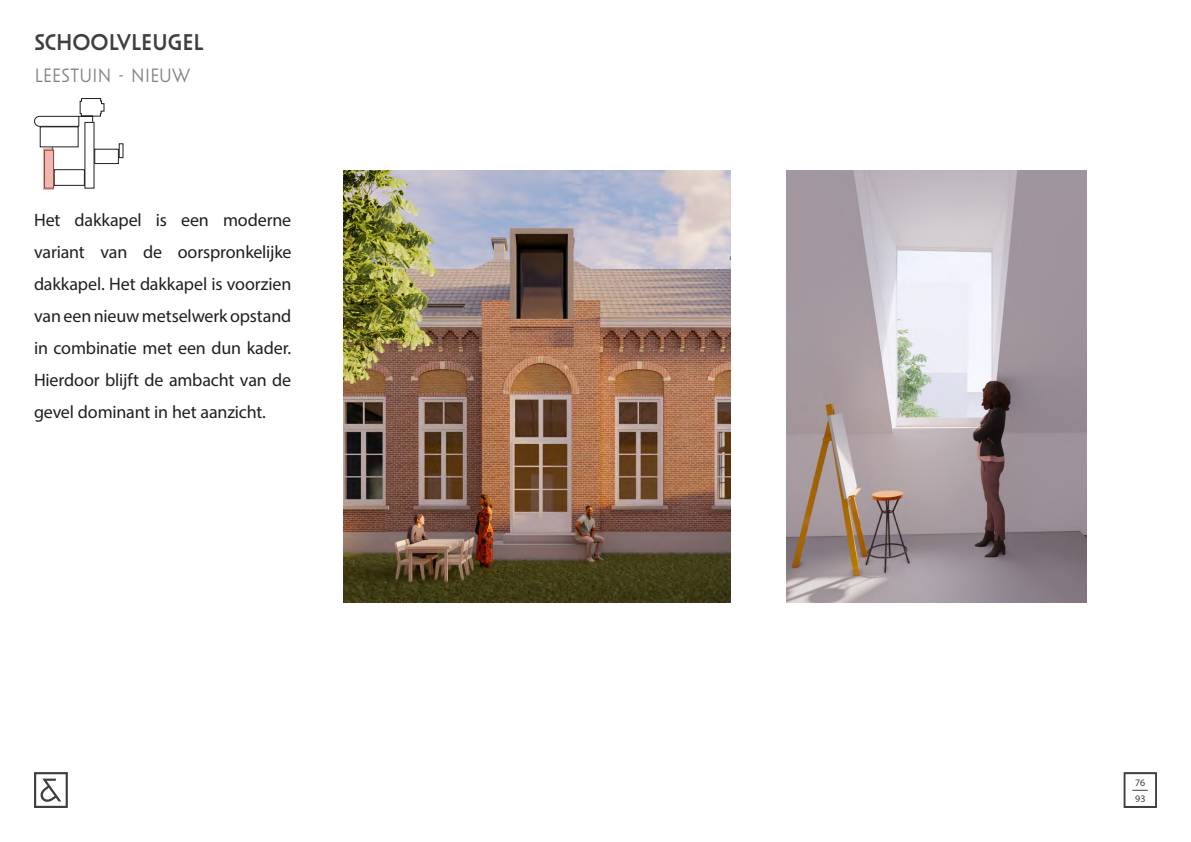
<style>
.page{position:relative;width:1191px;height:842px;background:#fff}
.page>*{position:absolute;margin:0;border:0;box-sizing:border-box;transform-origin:0 0}
._1-Titels_WEL_in_inh{font:26px "Oskar One";letter-spacing:-.02em;color:#3f3f40}
._1-Subtitels_WEL_in{font:300 22px "Oskar One";letter-spacing:-.03em;color:#808285}
._2-tekst_10_book{font:18px/32px "Myriad Pro";letter-spacing:-.01em;color:#231f20;text-align:justify}
.t1{font:10px/15.9px "Myriad Pro";color:#3f3f40}
</style>
<div class="page">
<img style="left:344px;top:170px;width:387px;height:432px">
<img style="left:786px;top:170px;width:301px;height:432px">
<div style="left:54px;top:169px;width:31px;height:17px;border:1px solid #231f20"></div>
<div style="left:94px;top:149px;width:25px;height:15px;border:1px solid #231f20"></div>
<svg style="left:34px;top:98px;width:71px;height:29px"></svg>
<svg style="left:44px;top:148px;width:10px;height:41px"></svg>
<svg style="left:1123px;top:772px;width:34px;height:36px"></svg>
<svg style="left:34px;top:772px;width:34px;height:36px"></svg>
<p class="_1-Titels_WEL_in_inh" style="left:34px;top:28px;width:171px">SCHOOLVLEUGEL</p>
<p class="_1-Subtitels_WEL_in" style="left:34px;top:64px;width:158px">LEESTUIN - NIEUW</p>
<p class="_2-tekst_10_book" style="left:34px;top:204px;width:259px">Het dakkapel is een moderne variant van de oorspronkelijke dakkapel. Het dakkapel is voorzien van een nieuw metselwerk opstand in combinatie met een dun kader.<br>Hierdoor blijft de ambacht van de gevel dominant in het aanzicht.</p>
<p class="t1" style="left:1135px;top:774px;width:12px">76<br>93</p>
</div>
